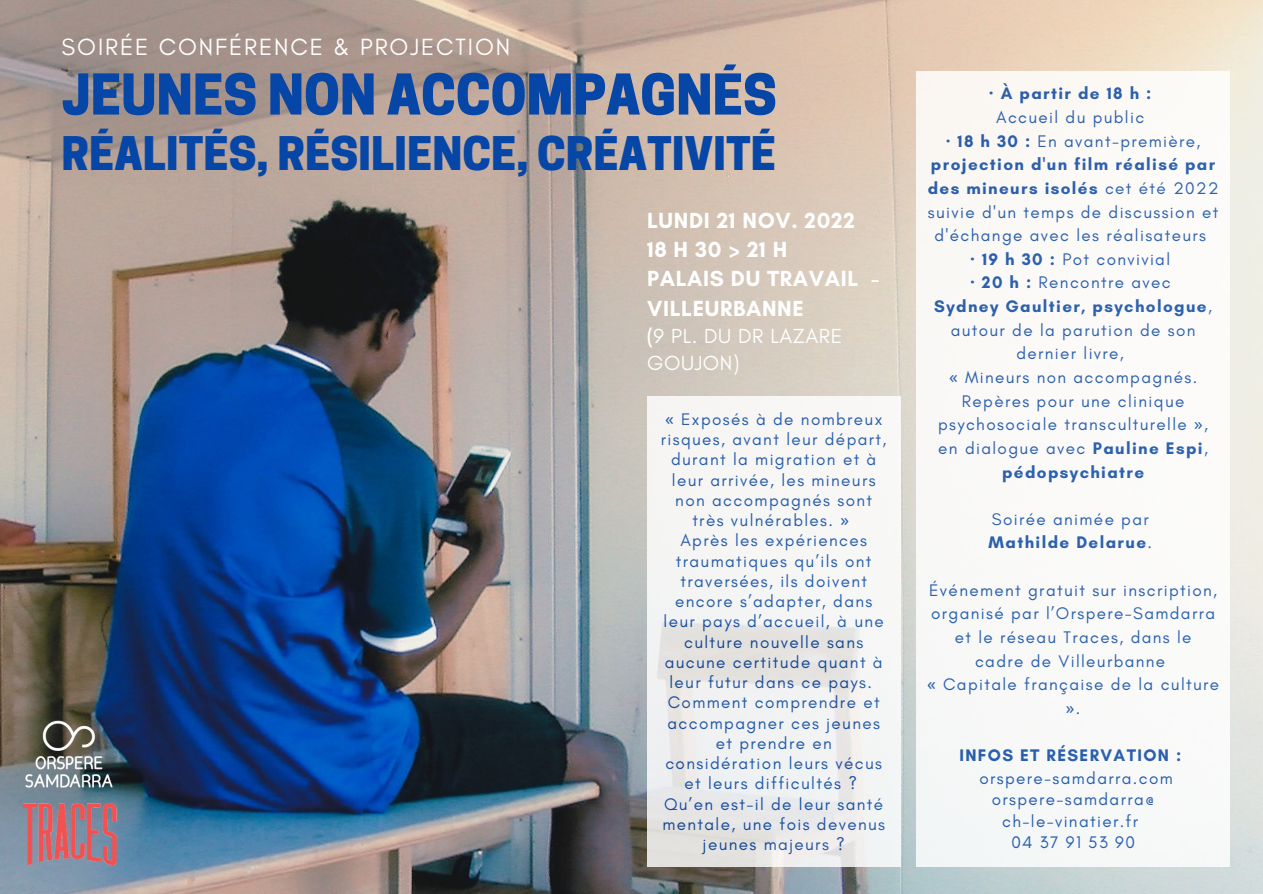
<style>
.page{position:relative;width:1263px;height:894px;background:#fff}
.page>*{position:absolute;margin:0;border:0;box-sizing:border-box;transform-origin:0 0}
.t1{font:800 52.65px "Cooper Hewitt";color:#0546a6}
.t2{font:800 43.5px "Cooper Hewitt";color:#0546a6}
.t3{font:23.85px "Glacial Indifference";letter-spacing:.08em;color:#fff}
.t4{font:700 22.2px/29.2px "Glacial Indifference";letter-spacing:.03em;color:#fff}
.t5{font:20.7px/27px "Glacial Indifference";letter-spacing:.03em;color:#fff}
.t6{font:17.1px/20.2px "Glacial Indifference";letter-spacing:.08em;color:#0546a6;text-align:center}
.t7{font:700 17.1px "Glacial Indifference";letter-spacing:.08em;color:#0546a6}
.t8{font:17.1px "Noto Sans";color:#0546a6}
.s1{font-weight:700}
.s2{font-family:"Noto Sans"}
.s3{font-family:"Noto Sans";font-weight:700}
.s4{font-family:"Glacial Indifference"}
</style>
<div class="page">
<img style="left:0;top:0;width:1262px;height:893px">
<svg style="left:647px;top:396px;width:253px;height:470px;fill:#f4f4f4"></svg>
<div style="left:916px;top:71px;width:314px;height:795px;background:#faf9f8"></div>
<img style="left:23px;top:802px;width:94px;height:64px">
<img style="left:23px;top:717px;width:94px;height:73px">
<h3 class="t3" style="left:62px;top:32px;width:450px">SOIRÉE CONFÉRENCE &amp; PROJECTION</h3>
<h1 class="t1" style="left:62px;top:75px;width:717px">JEUNES NON ACCOMPAGNÉS</h1>
<h2 class="t2" style="left:62px;top:137px;width:716px">RÉALITÉS, RÉSILIENCE, CRÉATIVITÉ</h2>
<p class="t4" style="left:647px;top:205px;width:234px">LUNDI 21 NOV. 2022<br>18H30&gt;21H<br>PALAIS DU TRAVAIL -<br>VILLEURBANNE</p>
<p class="t5" style="left:647px;top:322px;width:197px"><span class="s1">(</span>9 PL. DU DR LAZARE<br>GOUJON)</p>
<p class="t6" style="left:661px;top:408px;width:227px"><span class="s2">«</span> Exposés à de nombreux risques, avant leur départ, durant la migration et à leur arrivée, les mineurs non accompagnés sont très vulnérables. <span class="s2">»<br></span>Après les expériences traumatiques qu’ils ont traversées, ils doivent encore s’adapter, dans leur pays d’accueil, à une culture nouvelle sans aucune certitude quant à leur futur dans ce pays.<br>Comment comprendre et accompagner ces jeunes et prendre en considération leurs vécus et leurs difficultés ?<br>Qu’en est-il de leur santé mentale, une fois devenus jeunes majeurs ?</p>
<p class="t6" style="left:928px;top:82px;width:292px;line-height:23.5px"><span class="s3">·</span> <span class="s1">À partir de 18 h :<br></span>Accueil du public<br><span class="s3">·</span> <span class="s1">18 h 30 :</span> En avant-première, <span class="s1">projection d'un film réalisé par des mineurs isolés</span> cet été 2022 suivie d'un temps de discussion et d'échange avec les réalisateurs<br><span class="s3">·</span> <span class="s1">19 h 30 :</span> Pot convivial<br><span class="s3">·</span> <span class="s1">20 h :</span> Rencontre avec<br><span class="s1">Sydney Gaultier, psychologue</span>, autour de la parution de son dernier livre,<br><span class="s2">«</span> Mineurs non accompagnés.<br>Repères pour une clinique psychosociale transculturelle <span class="s2">»</span>, en dialogue avec <span class="s1">Pauline Espi</span>, <span class="s1">pédopsychiatre</span></p>
<p class="t6" style="left:989px;top:507px;width:165px;line-height:23.5px;text-align:left">Soirée animée par<br><span class="s1">Mathilde Delarue</span>.</p>
<p class="t6" style="left:927px;top:578px;width:293px;line-height:23.5px">Événement gratuit sur inscription, organisé par l’Orspere-Samdarra et le réseau Traces, dans le<br>cadre de Villeurbanne<br><span class="s2">«</span> Capitale française de la culture</p>
<p class="t8" style="left:1066px;top:695px;width:16px">»<span class="s4">.</span></p>
<p class="t7" style="left:959px;top:744px;width:223px">INFOS ET RÉSERVATION :</p>
<p class="t6" style="left:979px;top:767px;width:195px">orspere-samdarra.com</p>
<p class="t6" style="left:992px;top:788px;width:164px">orspere-samdarra@</p>
<p class="t6" style="left:1002px;top:810px;width:137px">ch-le-vinatier.fr</p>
<p class="t6" style="left:1011px;top:831px;width:125px">04 37 91 53 90</p>
</div>
